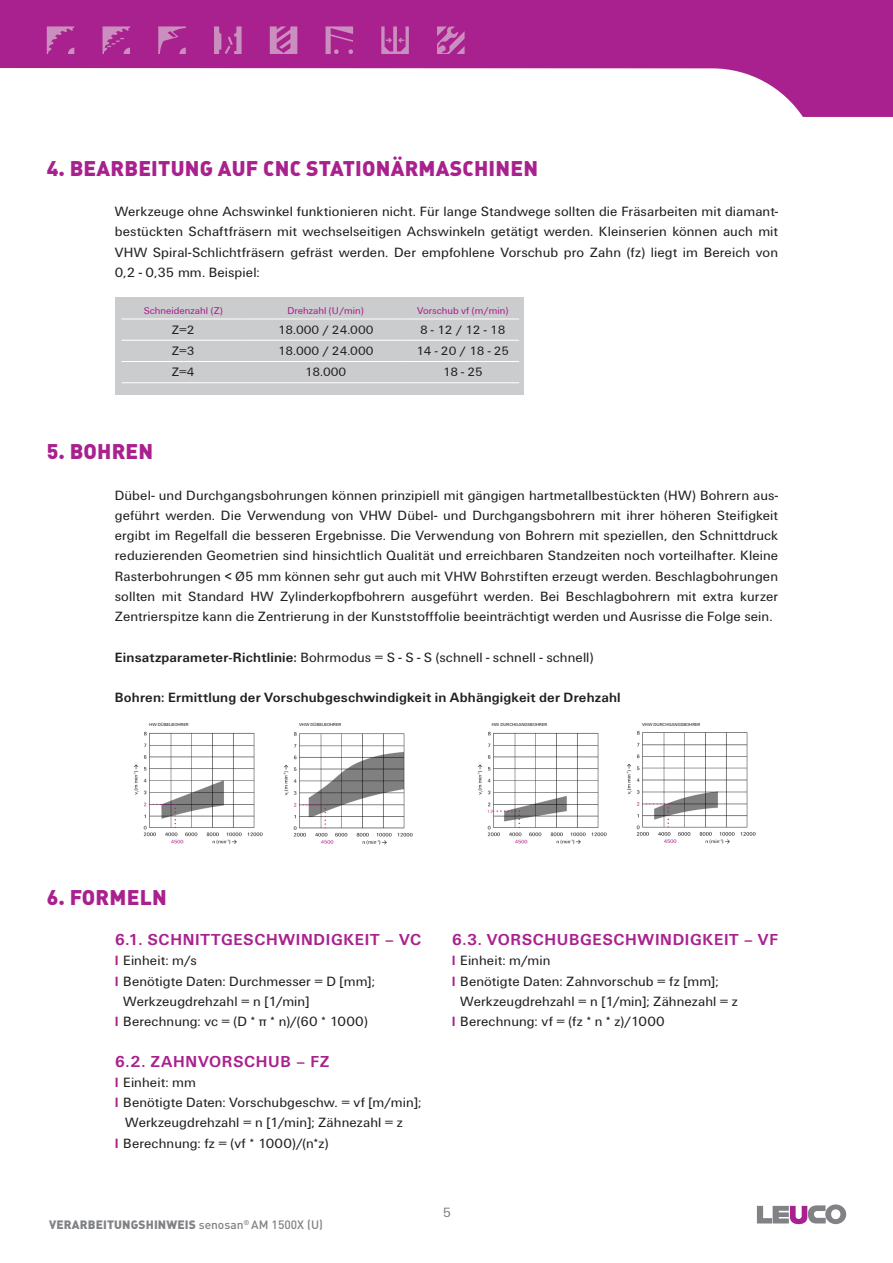
<style>
.page{position:relative;width:893px;height:1263px;background:#fff}
.page>*{position:absolute;margin:0;border:0;box-sizing:border-box;transform-origin:0 0}
.t1{font:900 21px "DIN Pro";letter-spacing:.01em;color:#a9218e}
.t2{font:700 16.5px "LEUCO UN";letter-spacing:.04em;color:#a9218e}
.t3{font:13.95px/20.2px "LEUCO UN";letter-spacing:.01em;color:#231f20;text-align:justify}
.t4{font:700 13.95px "LEUCO UN";letter-spacing:.015em;color:#231f20}
.t5{font:13.95px "LEUCO UN";color:#808285}
.t6{font:12.6px "LEUCO UN CH";color:#231f20}
.t7{font:900 12px "DIN Pro";letter-spacing:.01em;color:#808285}
.t8{font:10.2px "LEUCO UN CH";color:#a9218e}
.t9{font:4.5px "LEUCO UN";color:#231f20}
.s1{font-weight:700}
.s2{font-weight:700;color:#a9218e}
.s3{font-weight:500}
</style>
<div class="page">
<svg style="left:0;top:0;width:893px;height:117px;fill:#a9218e"></svg>
<svg style="left:326px;top:26px;width:27px;height:28px"></svg>
<svg style="left:214px;top:26px;width:28px;height:28px"></svg>
<svg style="left:47px;top:26px;width:27px;height:28px"></svg>
<svg style="left:103px;top:26px;width:27px;height:28px"></svg>
<svg style="left:437px;top:26px;width:28px;height:28px"></svg>
<svg style="left:158px;top:26px;width:28px;height:28px"></svg>
<svg style="left:270px;top:26px;width:27px;height:28px"></svg>
<svg style="left:381px;top:26px;width:28px;height:28px"></svg>
<svg style="left:757px;top:1204px;width:89px;height:20px"></svg>
<div style="left:115px;top:297px;width:409px;height:97px;background:#cbccce"></div>
<hr style="left:121px;top:319px;width:124px;height:1px;background:#fff">
<hr style="left:121px;top:340px;width:124px;height:1px;background:#fff">
<hr style="left:121px;top:361px;width:124px;height:1px;background:#fff">
<hr style="left:121px;top:382px;width:124px;height:1px;background:#fff">
<hr style="left:245px;top:319px;width:161px;height:1px;background:#fff">
<hr style="left:245px;top:340px;width:161px;height:1px;background:#fff">
<hr style="left:245px;top:361px;width:161px;height:1px;background:#fff">
<hr style="left:245px;top:382px;width:161px;height:1px;background:#fff">
<hr style="left:406px;top:319px;width:113px;height:1px;background:#fff">
<hr style="left:406px;top:340px;width:113px;height:1px;background:#fff">
<hr style="left:406px;top:361px;width:113px;height:1px;background:#fff">
<hr style="left:406px;top:382px;width:113px;height:1px;background:#fff">
<img style="left:133px;top:731px;width:130px;height:114px">
<img style="left:283px;top:732px;width:130px;height:113px">
<img style="left:477px;top:731px;width:130px;height:114px">
<img style="left:626px;top:731px;width:130px;height:113px">
<h1 class="t1" style="left:47px;top:154px;width:493px">4. BEARBEITUNG AUF CNC STATIONÄRMASCHINEN</h1>
<p class="t3" style="left:115px;top:201px;width:665px">Werkzeuge ohne Achswinkel funktionieren nicht. Für lange Standwege sollten die Fräsarbeiten mit diamant&shy;bestückten Schaftfräsern mit wechselseitigen Achswinkeln getätigt werden. Kleinserien können auch mit VHW Spiral-Schlichtfräsern gefräst werden. Der empfohlene Vorschub pro Zahn (fz) liegt im Bereich von 0,2 - 0,35 mm. Beispiel:</p>
<p class="t8" style="left:144px;top:305px;width:80px">Schneidenzahl (Z)</p>
<p class="t8" style="left:287px;top:305px;width:78px">Drehzahl (U/min)</p>
<p class="t8" style="left:417px;top:305px;width:93px">Vorschub vf (m/min)</p>
<p class="t6" style="left:172px;top:323px;width:24px">Z=2</p>
<p class="t6" style="left:278px;top:323px;width:97px">18.000 / 24.000</p>
<p class="t6" style="left:420px;top:323px;width:87px">8 - 12 / 12 - 18</p>
<p class="t6" style="left:172px;top:344px;width:24px">Z=3</p>
<p class="t6" style="left:278px;top:344px;width:97px">18.000 / 24.000</p>
<p class="t6" style="left:416px;top:344px;width:95px">14 - 20 / 18 - 25</p>
<p class="t6" style="left:172px;top:365px;width:24px">Z=4</p>
<p class="t6" style="left:305px;top:365px;width:43px">18.000</p>
<p class="t6" style="left:443px;top:365px;width:42px">18 - 25</p>
<h1 class="t1" style="left:47px;top:437px;width:108px">5. BOHREN</h1>
<p class="t3" style="left:115px;top:485px;width:665px">Dübel- und Durchgangsbohrungen können prinzipiell mit gängigen hartmetallbestückten (HW) Bohrern aus&shy;geführt werden. Die Verwendung von VHW Dübel- und Durchgangsbohrern mit ihrer höheren Steifigkeit ergibt im Regelfall die besseren Ergebnisse. Die Verwendung von Bohrern mit speziellen, den Schnittdruck reduzierenden Geometrien sind hinsichtlich Qualität und erreichbaren Standzeiten noch vorteilhafter. Kleine Rasterbohrungen &lt; Ø5 mm können sehr gut auch mit VHW Bohrstiften erzeugt werden. Beschlagbohrungen sollten mit Standard HW Zylinderkopfbohrern ausgeführt werden. Bei Beschlagbohrern mit extra kurzer Zentrierspitze kann die Zentrierung in der Kunststofffolie beeinträchtigt werden und Ausrisse die Folge sein.</p>
<p class="t3" style="left:115px;top:647px;width:480px"><span class="s1">Einsatzparameter-Richtlinie:</span> Bohrmodus = S - S - S (schnell - schnell - schnell)</p>
<p class="t4" style="left:115px;top:690px;width:507px">Bohren: Ermittlung der Vorschubgeschwindigkeit in Abhängigkeit der Drehzahl</p>
<p class="t9" style="left:149px;top:722px;width:41px">HW DÜBELBOHRER</p>
<p class="t9" style="left:299px;top:722px;width:44px">VHW DÜBELBOHRER</p>
<p class="t9" style="left:492px;top:722px;width:57px">HW DURCHGANGSBOHRER</p>
<p class="t9" style="left:642px;top:722px;width:60px">VHW DURCHGANGSBOHRER</p>
<h1 class="t1" style="left:47px;top:883px;width:121px">6. FORMELN</h1>
<p class="t2" style="left:115px;top:930px;width:308px">6.1. SCHNITTGESCHWINDIGKEIT – VC</p>
<p class="t3" style="left:115px;top:951px;width:83px"><span class="s2">I</span> Einheit: m/s</p>
<p class="t3" style="left:115px;top:971px;width:262px"><span class="s2">I</span> Benötigte Daten: Durchmesser = D [mm];</p>
<p class="t3" style="left:123px;top:991px;width:188px">Werkzeugdrehzahl = n [1/min]</p>
<p class="t3" style="left:115px;top:1011px;width:254px"><span class="s2">I</span> Berechnung: vc = (D * π * n)/(60 * 1000)</p>
<p class="t2" style="left:115px;top:1052px;width:216px">6.2. ZAHNVORSCHUB – FZ</p>
<p class="t3" style="left:115px;top:1072px;width:83px"><span class="s2">I</span> Einheit: mm</p>
<p class="t3" style="left:115px;top:1092px;width:308px"><span class="s2">I</span> Benötigte Daten: Vorschubgeschw. = vf [m/min];</p>
<p class="t3" style="left:125px;top:1113px;width:279px">Werkzeugdrehzahl = n [1/min]; Zähnezahl = z</p>
<p class="t3" style="left:115px;top:1133px;width:215px"><span class="s2">I</span> Berechnung: fz = (vf * 1000)/(n*z)</p>
<p class="t7" style="left:49px;top:1216px;width:275px">VERARBEITUNGSHINWEIS <span class="s3">senosan</span><sup>®</sup> <span class="s3">AM 1500X (U)</span></p>
<p class="t2" style="left:452px;top:930px;width:328px">6.3. VORSCHUBGESCHWINDIGKEIT – VF</p>
<p class="t3" style="left:452px;top:951px;width:100px"><span class="s2">I</span> Einheit: m/min</p>
<p class="t3" style="left:452px;top:971px;width:268px"><span class="s2">I</span> Benötigte Daten: Zahnvorschub = fz [mm];</p>
<p class="t3" style="left:460px;top:991px;width:279px">Werkzeugdrehzahl = n [1/min]; Zähnezahl = z</p>
<p class="t3" style="left:452px;top:1011px;width:214px"><span class="s2">I</span> Berechnung: vf = (fz * n * z)/1000</p>
<p class="t5" style="left:443px;top:1204px;width:10px">5</p>
</div>
